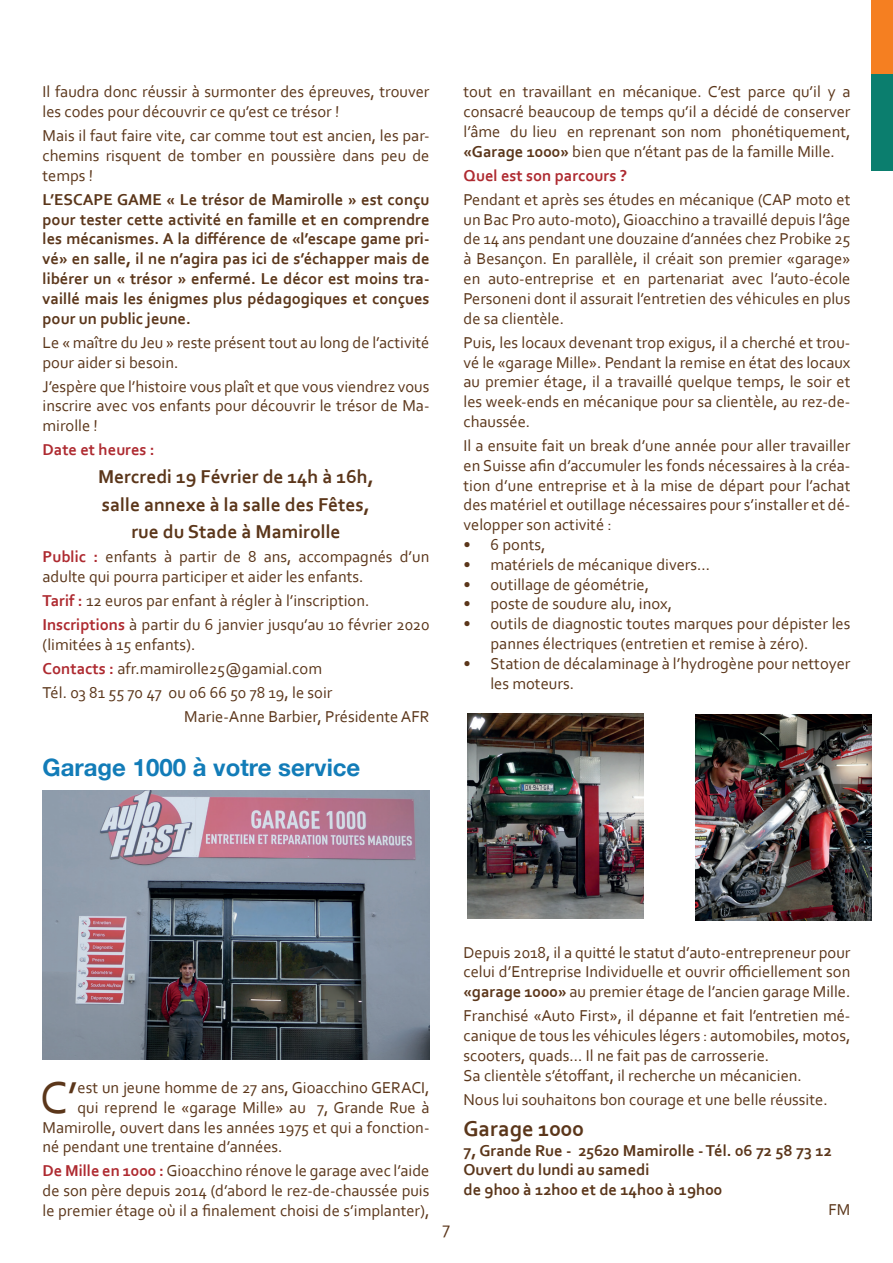
<style>
.page{position:relative;width:893px;height:1263px;background:#fff}
.page>*{position:absolute;margin:0;border:0;box-sizing:border-box;transform-origin:0 0}
.t1{font:46.8px "Corbel";color:#5b361a}
.t2{font:700 24px "Helvetica Neue";color:#127cb8}
.t3{font:700 22.5px "Corbel";color:#5b361a}
.t4{font:700 19.5px/27.6px "Corbel";color:#5b361a;text-align:center}
.t5{font:18px "Corbel";color:#5b361a}
.t6{font:16.5px/19.8px "Corbel";color:#5b361a;text-align:justify}
.t7{font:700 16.5px/19.8px "Corbel";color:#5b361a;text-align:justify}
.t8{font:700 16.5px "Corbel";color:#ae2a30}
.s1{font-weight:700;color:#ae2a30}
.s2{font-weight:700}
</style>
<div class="page">
<img style="left:43px;top:791px;width:386px;height:269px">
<img style="left:467px;top:713px;width:177px;height:206px">
<img style="left:695px;top:714px;width:177px;height:206px">
<div style="left:872px;top:0;width:21px;height:170px;background:#0b7e6e"></div>
<div style="left:872px;top:0;width:21px;height:73px;background:#f57f21"></div>
<p class="t6" style="left:43px;top:82px;width:388px">Il faudra donc réussir à surmonter des épreuves, trouver les codes pour découvrir ce qu’est ce trésor !</p>
<p class="t6" style="left:43px;top:125px;width:388px">Mais il faut faire vite, car comme tout est ancien, les par&shy;chemins risquent de tomber en poussière dans peu de temps !</p>
<p class="t7" style="left:43px;top:189px;width:388px">L’ESCAPE GAME « Le trésor de Mamirolle » est conçu pour tester cette activité en famille et en comprendre les mécanismes. A la différence de «l’escape game pri&shy;vé» en salle, il ne n’agira pas ici de s’échapper mais de libérer un « trésor » enfermé. Le décor est moins tra&shy;vaillé mais les énigmes plus pédagogiques et conçues pour un public jeune.</p>
<p class="t6" style="left:43px;top:332px;width:388px">Le « maître du Jeu » reste présent tout au long de l’activité pour aider si besoin.</p>
<p class="t6" style="left:43px;top:376px;width:388px">J’espère que l’histoire vous plaît et que vous viendrez vous inscrire avec vos enfants pour découvrir le trésor de Ma&shy;mirolle !</p>
<p class="t8" style="left:43px;top:439px;width:114px">Date et heures :</p>
<p class="t4" style="left:98px;top:462px;width:277px">Mercredi 19 Février de 14h à 16h, salle annexe à la salle des Fêtes, rue du Stade à Mamirolle</p>
<p class="t6" style="left:43px;top:546px;width:388px"><span class="s1">Public :</span> enfants à partir de 8 ans, accompagnés d’un adulte qui pourra participer et aider les enfants.</p>
<p class="t6" style="left:43px;top:588px;width:388px;line-height:24px"><span class="s1">Tarif :</span> 12 euros par enfant à régler à l’inscription.<br><span class="s1">Inscriptions</span> à partir du 6 janvier jusqu’au 10 février 2020</p>
<p class="t6" style="left:43px;top:634px;width:154px">(limitées à 15 enfants).</p>
<p class="t6" style="left:43px;top:658px;width:281px"><span class="s1">Contacts :</span> afr.mamirolle25@gamial.com</p>
<p class="t6" style="left:43px;top:682px;width:291px">Tél. 03 81 55 70 47 ou 06 66 50 78 19, le soir</p>
<p class="t6" style="left:184px;top:706px;width:247px">Marie-Anne Barbier, Présidente AFR</p>
<h2 class="t2" style="left:43px;top:749px;width:319px">Garage 1000 à votre service</h2>
<p class="t6" style="left:463px;top:82px;width:388px">tout en travaillant en mécanique. C’est parce qu’il y a consacré beaucoup de temps qu’il a décidé de conserver l’âme du lieu en reprenant son nom phonétiquement, <span class="s2">«Garage 1000»</span> bien que n’étant pas de la famille Mille.</p>
<p class="t8" style="left:463px;top:165px;width:165px">Quel est son parcours ?</p>
<p class="t6" style="left:463px;top:189px;width:388px">Pendant et après ses études en mécanique (CAP moto et un Bac Pro auto-moto), Gioacchino a travaillé depuis l’âge de 14 ans pendant une douzaine d’années chez Probike 25 à Besançon. En parallèle, il créait son premier «garage» en auto-entreprise et en partenariat avec l’auto-école Personeni dont il assurait l’entretien des véhicules en plus de sa clientèle.</p>
<p class="t6" style="left:463px;top:332px;width:388px">Puis, les locaux devenant trop exigus, il a cherché et trou&shy;vé le «garage Mille». Pendant la remise en état des locaux au premier étage, il a travaillé quelque temps, le soir et les week-ends en mécanique pour sa clientèle, au rez-de&shy;chaussée.</p>
<p class="t6" style="left:463px;top:435px;width:388px">Il a ensuite fait un break d’une année pour aller travailler en Suisse afin d’accumuler les fonds nécessaires à la créa&shy;tion d’une entreprise et à la mise de départ pour l’achat des matériel et outillage nécessaires pour s’installer et dé&shy;velopper son activité :</p>
<p class="t6" style="left:463px;top:534px;width:83px">• 6 ponts,</p>
<p class="t6" style="left:463px;top:554px;width:248px">• matériels de mécanique divers...</p>
<p class="t6" style="left:463px;top:574px;width:187px">• outillage de géométrie,</p>
<p class="t6" style="left:463px;top:594px;width:210px">• poste de soudure alu, inox,</p>
<p class="t6" style="left:490px;top:613px;width:361px;text-indent:-27px">• outils de diagnostic toutes marques pour dépister les pannes électriques (entretien et remise à zéro).</p>
<p class="t6" style="left:490px;top:653px;width:361px;text-indent:-27px">• Station de décalaminage à l’hydrogène pour nettoyer les moteurs.</p>
<h1 class="t1" style="left:40px;top:1068px;width:39px">C’</h1>
<p class="t6" style="left:78px;top:1077px;width:353px">est un jeune homme de 27 ans, Gioacchino GERACI,</p>
<p class="t6" style="left:78px;top:1097px;width:353px">qui reprend le «garage Mille» au 7, Grande Rue à</p>
<p class="t6" style="left:43px;top:1117px;width:388px">Mamirolle, ouvert dans les années 1975 et qui a fonction-</p>
<p class="t6" style="left:43px;top:1136px;width:242px">né pendant une trentaine d’années.</p>
<p class="t6" style="left:43px;top:1161px;width:388px"><span class="s1">De Mille en 1000 :</span> Gioacchino rénove le garage avec l’aide de son père depuis 2014 (d’abord le rez-de-chaussée puis le premier étage où il a finalement choisi de s’implanter),</p>
<p class="t5" style="left:443px;top:1217px;width:9px">7</p>
<p class="t6" style="left:463px;top:942px;width:388px">Depuis 2018, il a quitté le statut d’auto-entrepreneur pour celui d’Entreprise Individuelle et ouvrir officiellement son <span class="s2">«garage 1000»</span> au premier étage de l’ancien garage Mille.</p>
<p class="t6" style="left:463px;top:1005px;width:388px;text-align:left">Franchisé «Auto First», il dépanne et fait l’entretien mé&shy;canique de tous les véhicules légers : automobiles, motos, scooters, quads... Il ne fait pas de carrosserie.<br>Sa clientèle s’étoffant, il recherche un mécanicien.</p>
<p class="t6" style="left:463px;top:1089px;width:366px">Nous lui souhaitons bon courage et une belle réussite.</p>
<h3 class="t3" style="left:463px;top:1114px;width:122px">Garage 1000</h3>
<p class="t7" style="left:463px;top:1140px;width:370px;text-align:left">7, Grande Rue - 25620 Mamirolle - Tél. 06 72 58 73 12<br>Ouvert du lundi au samedi<br>de 9h00 à 12h00 et de 14h00 à 19h00</p>
<p class="t6" style="left:829px;top:1199px;width:23px">FM</p>
</div>
